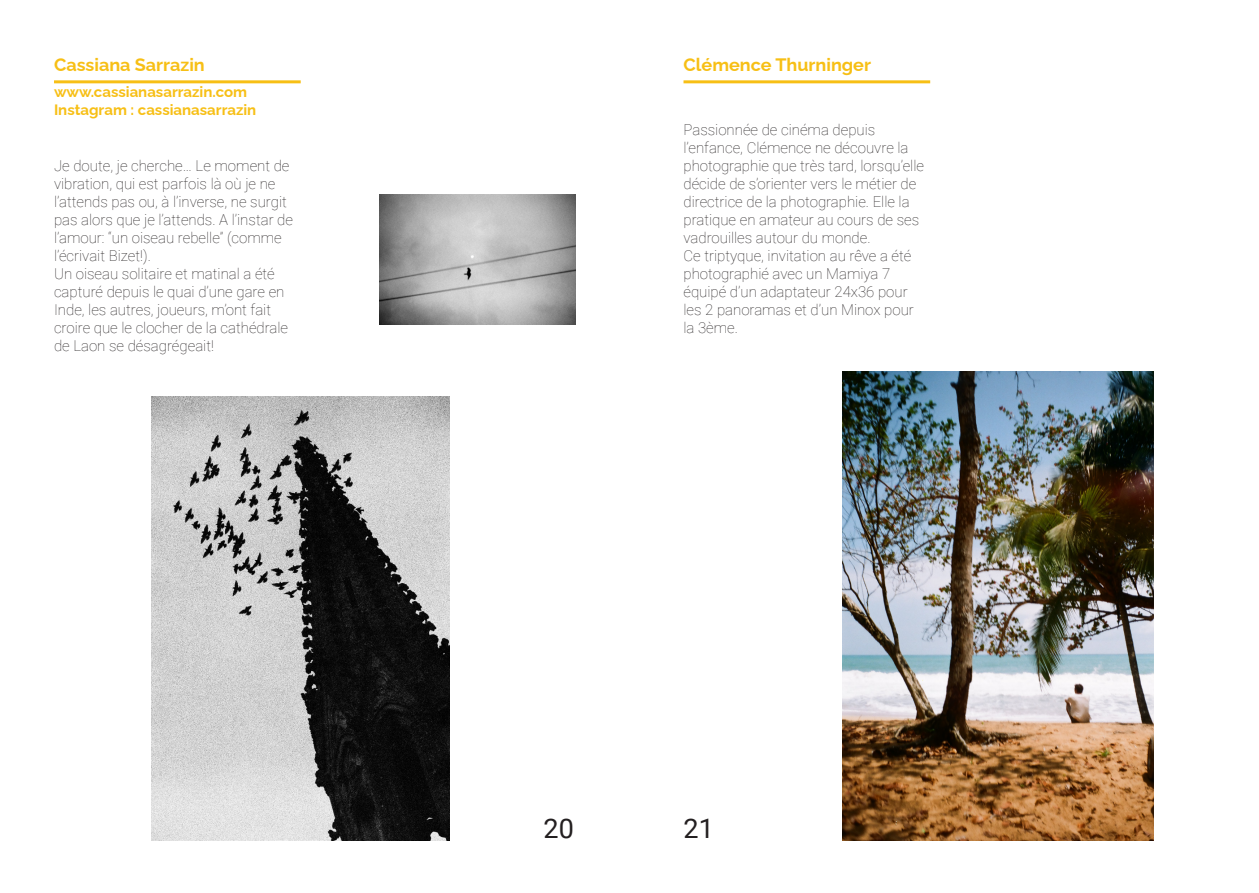
<style>
.page{position:relative;width:1259px;height:893px;background:#fff}
.page>*{position:absolute;margin:0;border:0;box-sizing:border-box;transform-origin:0 0}
.t1{font:27px "Roboto";color:#231f20}
.t2{font:700 18px "Raleway";color:#f7bf15}
.t3{font:100 15px/18px "Roboto";color:#231f20}
.t4{font:700 15px "Raleway";color:#f7bf15}
</style>
<div class="page">
<hr style="left:54px;top:80px;width:247px;height:3px;background:#f7bf15">
<hr style="left:683px;top:80px;width:247px;height:3px;background:#f7bf15">
<img style="left:151px;top:396px;width:298px;height:444px">
<img style="left:842px;top:371px;width:311px;height:469px">
<img style="left:380px;top:194px;width:195px;height:131px">
<p class="t2" style="left:54px;top:50px;width:152px">Cassiana Sarrazin</p>
<p class="t2" style="left:683px;top:50px;width:189px">Clémence Thurninger</p>
<p class="t4" style="left:54px;top:80px;width:195px">www.cassianasarrazin.com</p>
<p class="t4" style="left:54px;top:98px;width:204px">Instagram : cassianasarrazin</p>
<p class="t3" style="left:54px;top:156px;width:240px">Je doute, je cherche… Le moment de vibration, qui est parfois là où je ne l’attends pas ou, à l’inverse, ne surgit pas alors que je l’attends. A l’instar de l’amour: “un oiseau rebelle” (comme l’écrivait Bizet!).</p>
<p class="t3" style="left:54px;top:264px;width:236px">Un oiseau solitaire et matinal a été capturé depuis le quai d’une gare en Inde, les autres, joueurs, m’ont fait croire que le clocher de la cathédrale de Laon se désagrégeait!</p>
<p class="t3" style="left:683px;top:120px;width:193px">Passionnée de cinéma depuis</p>
<p class="t3" style="left:683px;top:138px;width:242px">l’enfance, Clémence ne découvre la photographie que très tard, lorsqu’elle décide de s’orienter vers le métier de directrice de la photographie. Elle la pratique en amateur au cours de ses vadrouilles autour du monde.</p>
<p class="t3" style="left:683px;top:246px;width:232px">Ce triptyque, invitation au rêve a été photographié avec un Mamiya 7 équipé d’un adaptateur 24x36 pour les 2 panoramas et d’un Minox pour la 3ème.</p>
<p class="t1" style="left:543px;top:809px;width:32px">20</p>
<p class="t1" style="left:683px;top:809px;width:32px">21</p>
</div>
